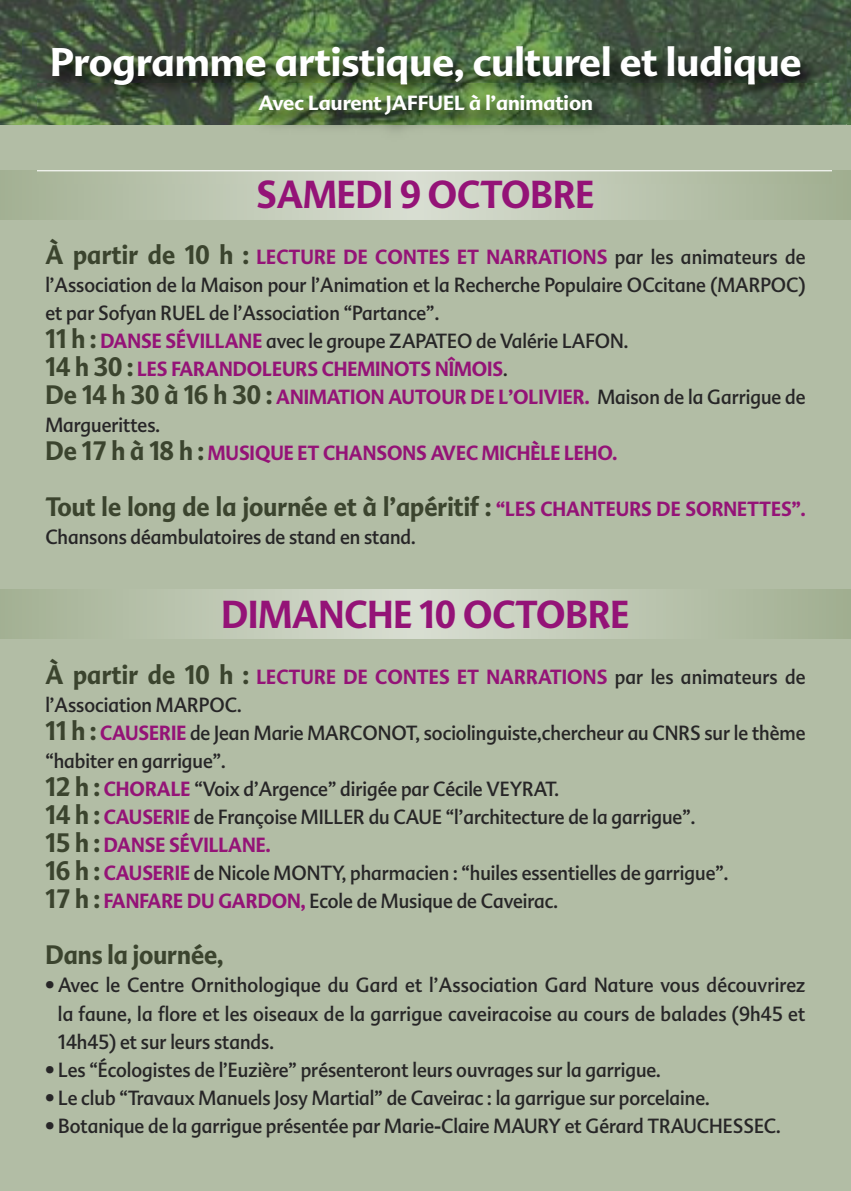
<style>
.page{position:relative;width:851px;height:1191px;background:#fff}
.page>*{position:absolute;margin:0;border:0;box-sizing:border-box;transform-origin:0 0}
.t1{font:700 39px "Advert";color:#fff}
.t2{font:700 38px "Advert";color:#941377;scale:.9 1}
.t3{font:700 26px "Advert";color:#3b442e;scale:.9 1}
.t4{font:20px/28px "Advert";color:#272627;scale:.9 1}
.t5{font:700 20px "Advert";color:#fff}
.s1{font-weight:700;font-size:26px;color:#3b442e}
.s2{font-weight:700;color:#941377}
.s3{font-size:20px;color:#941377}
</style>
<div class="page">
<div style="left:0;top:0;width:850px;height:1191px;background:#b2bda5"></div>
<svg style="left:0;top:170px;width:850px;height:49px"></svg>
<svg style="left:0;top:589px;width:850px;height:49px"></svg>
<img style="left:0;top:0;width:850px;height:125px">
<img style="left:22px;top:33px;width:824px;height:92px">
<img style="left:37px;top:83px;width:794px;height:100px">
<img style="left:52px;top:83px;width:244px;height:2px">
<h1 class="t1" style="left:50px;top:46px;width:753px">Programme artistique, culturel et ludique</h1>
<p class="t5" style="left:258px;top:95px;width:336px">Avec Laurent JAFFUEL à l’animation</p>
<h2 class="t2" style="left:256px;top:179px;width:377px">SAMEDI 9 OCTOBRE</h2>
<p class="t4" style="left:45px;top:245px;width:846px"><span class="s1">À partir de 10 h :</span> <span class="s2">LECTURE DE CONTES ET NARRATIONS</span> par les animateurs de l’Association de la Maison pour l’Animation et la Recherche Populaire OCcitane (MARPOC) et par Sofyan RUEL de l’Association “Partance”.<br><span class="s1">11 h :</span> <span class="s2">DANSE SÉVILLANE</span> avec le groupe ZAPATEO de Valérie LAFON.<br><span class="s1">14 h 30 :</span> <span class="s2">LES FARANDOLEURS CHEMINOTS NÎMOIS</span>.<br><span class="s1">De 14 h 30 à 16 h 30 :</span> <span class="s2">ANIMATION AUTOUR DE L’OLIVIER.</span> Maison de la Garrigue de Marguerittes.<br><span class="s1">De 17 h à 18 h :</span> <span class="s2">MUSIQUE ET CHANSONS AVEC MICHÈLE LEHO.</span></p>
<h3 class="t3" style="left:45px;top:496px;width:846px">Tout le long de la journée et à l’apéritif : <span class="s3">“LES CHANTEURS DE SORNETTES”.</span></h3>
<p class="t4" style="left:45px;top:525px;width:413px">Chansons déambulatoires de stand en stand.</p>
<h2 class="t2" style="left:221px;top:599px;width:455px">DIMANCHE 10 OCTOBRE</h2>
<p class="t4" style="left:45px;top:665px;width:846px"><span class="s1">À partir de 10 h :</span> <span class="s2">LECTURE DE CONTES ET NARRATIONS</span> par les animateurs de l’Association MARPOC.<br><span class="s1">11 h :</span> <span class="s2">CAUSERIE</span> de Jean Marie MARCONOT, sociolinguiste,chercheur au CNRS sur le thème “habiter en garrigue”.<br><span class="s1">12 h :</span> <span class="s2">CHORALE</span> “Voix d’Argence” dirigée par Cécile VEYRAT.<br><span class="s1">14 h :</span> <span class="s2">CAUSERIE</span> de Françoise MILLER du CAUE “l’architecture de la garrigue”.<br><span class="s1">15 h :</span> <span class="s2">DANSE SÉVILLANE.<br></span><span class="s1">16 h :</span> <span class="s2">CAUSERIE</span> de Nicole MONTY, pharmacien : “huiles essentielles de garrigue”.<br><span class="s1">17 h :</span> <span class="s2">FANFARE DU GARDON,</span> Ecole de Musique de Caveirac.</p>
<h3 class="t3" style="left:45px;top:944px;width:199px">Dans la journée,</h3>
<p class="t4" style="left:58px;top:973px;width:832px;text-align:justify;text-indent:-12px">• Avec le Centre Ornithologique du Gard et l’Association Gard Nature vous découvrirez la faune, la flore et les oiseaux de la garrigue caveiracoise au cours de balades (9h45 et 14h45) et sur leurs stands.</p>
<p class="t4" style="left:45px;top:1057px;width:685px">• Les “Écologistes de l’Euzière” présenteront leurs ouvrages sur la garrigue.</p>
<p class="t4" style="left:45px;top:1085px;width:739px">• Le club “Travaux Manuels Josy Martial” de Caveirac : la garrigue sur porcelaine.</p>
<p class="t4" style="left:45px;top:1113px;width:818px">• Botanique de la garrigue présentée par Marie-Claire MAURY et Gérard TRAUCHESSEC.</p>
</div>
